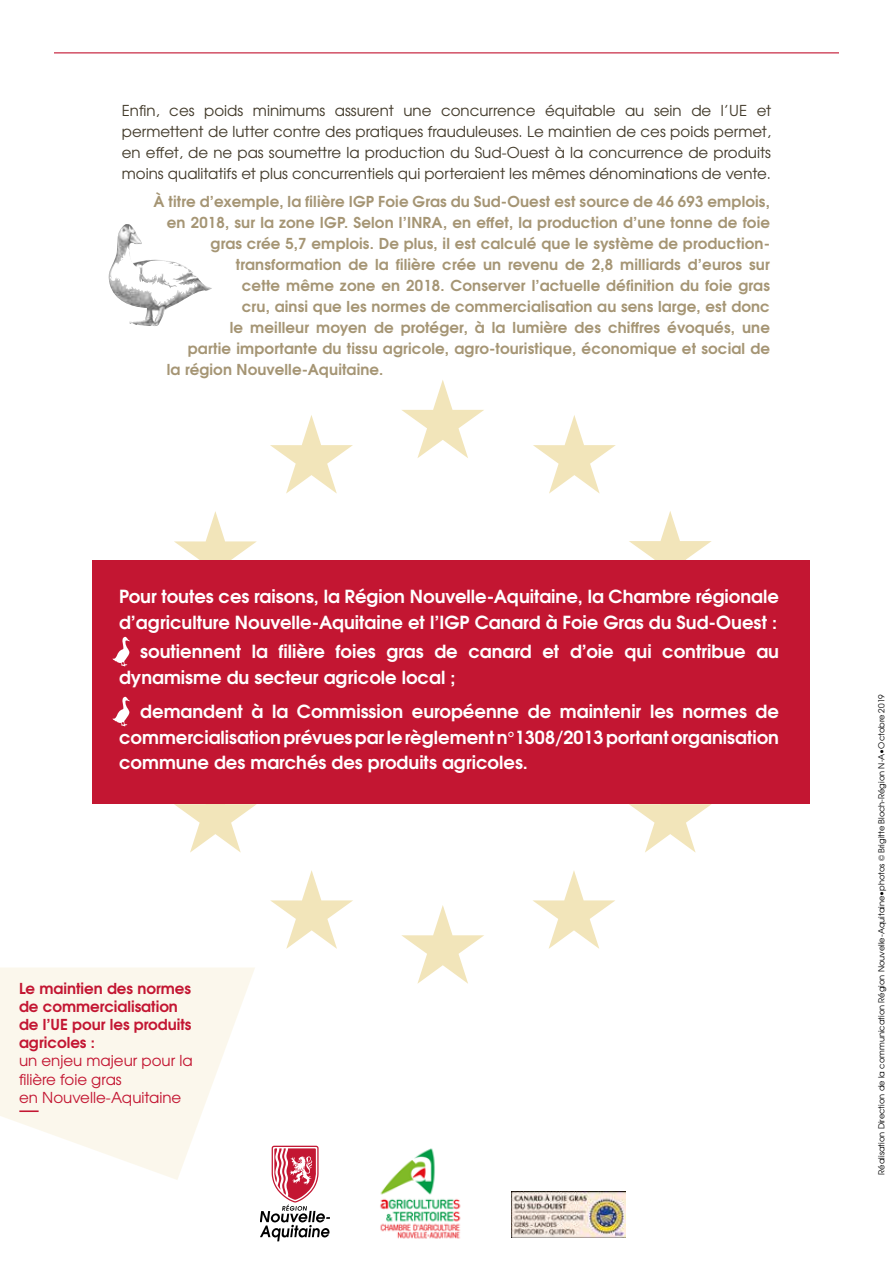
<style>
.page{position:relative;width:893px;height:1263px;background:#fff}
.page>*{position:absolute;margin:0;border:0;box-sizing:border-box;transform-origin:0 0}
.t1{font:700 18px/25.5px "Te X Gyre Adventor";color:#fff}
.t2{font:700 15px "Te X Gyre Adventor";letter-spacing:.01em;color:#a59574}
.t3{font:15px/21px "Te X Gyre Adventor";color:#433b2b;text-align:justify}
.t4{font:700 15px/18px "Te X Gyre Adventor";color:#c31632}
.t5{font:15px/18px "Te X Gyre Adventor";color:#c31632}
.t6{font:8.25px "Te X Gyre Adventor";color:#000}
</style>
<div class="page">
<hr style="left:54px;top:52px;width:785px;height:1px;background:#c31632">
<svg style="left:260px;top:1146px;width:70px;height:95px"></svg>
<img style="left:512px;top:1191px;width:114px;height:46px">
<img style="left:380px;top:1148px;width:81px;height:91px">
<svg style="left:0;top:968px;width:255px;height:212px;fill:#fbf7ec"></svg>
<hr style="left:19px;top:1110px;width:20px;height:2px;background:#c31632">
<svg style="left:402px;top:380px;width:82px;height:78px"></svg>
<svg style="left:270px;top:415px;width:83px;height:79px"></svg>
<svg style="left:174px;top:511px;width:83px;height:49px"></svg>
<svg style="left:174px;top:803px;width:83px;height:50px"></svg>
<svg style="left:270px;top:870px;width:83px;height:79px"></svg>
<svg style="left:401px;top:905px;width:83px;height:79px"></svg>
<svg style="left:533px;top:870px;width:82px;height:79px"></svg>
<svg style="left:629px;top:803px;width:83px;height:50px"></svg>
<svg style="left:629px;top:511px;width:83px;height:49px"></svg>
<svg style="left:533px;top:415px;width:83px;height:79px"></svg>
<div style="left:92px;top:560px;width:718px;height:243px;background:#c31632"></div>
<svg style="left:112px;top:636px;width:18px;height:30px"></svg>
<svg style="left:112px;top:696px;width:18px;height:30px"></svg>
<img style="left:108px;top:224px;width:104px;height:102px">
<p class="t3" style="left:122px;top:99px;width:651px">Enfin, ces poids minimums assurent une concurrence équitable au sein de l’UE et permettent de lutter contre des pratiques frauduleuses. Le maintien de ces poids permet, en effet, de ne pas soumettre la production du Sud-Ouest à la concurrence de produits moins qualitatifs et plus concurrentiels qui porteraient les mêmes dénominations de vente.</p>
<p class="t2" style="left:153px;top:188px;width:618px">À titre d’exemple, la filière IGP Foie Gras du Sud-Ouest est source de 46 693 emplois,</p>
<p class="t2" style="left:167px;top:209px;width:605px">en 2018, sur la zone IGP. Selon l’INRA, en effet, la production d’une tonne de foie</p>
<p class="t2" style="left:210px;top:230px;width:561px">gras crée 5,7 emplois. De plus, il est calculé que le système de production-</p>
<p class="t2" style="left:236px;top:251px;width:535px">transformation de la filière crée un revenu de 2,8 milliards d’euros sur</p>
<p class="t2" style="left:242px;top:272px;width:530px">cette même zone en 2018. Conserver l’actuelle définition du foie gras</p>
<p class="t2" style="left:242px;top:293px;width:529px">cru, ainsi que les normes de commercialisation au sens large, est donc</p>
<p class="t2" style="left:230px;top:314px;width:542px">le meilleur moyen de protéger, à la lumière des chiffres évoqués, une</p>
<p class="t2" style="left:188px;top:335px;width:584px">partie importante du tissu agricole, agro-touristique, économique et social de</p>
<p class="t2" style="left:167px;top:356px;width:218px">la région Nouvelle-Aquitaine.</p>
<p class="t1" style="left:119px;top:582px;width:661px">Pour toutes ces raisons, la Région Nouvelle-Aquitaine, la Chambre régionale d’agriculture Nouvelle-Aquitaine et l’IGP Canard à Foie Gras du Sud-Ouest :</p>
<p class="t1" style="left:119px;top:637px;width:661px;text-indent:21px">soutiennent la filière foies gras de canard et d’oie qui contribue au dynamisme du secteur agricole local ;</p>
<p class="t1" style="left:119px;top:697px;width:661px;text-align:justify;text-indent:21px">demandent à la Commission européenne de maintenir les normes de commercialisation prévues par le règlement n°1308/2013 portant organisation commune des marchés des produits agricoles.</p>
<p class="t6" style="left:875px;top:1175px;width:482px;rotate:-90deg">Réalisation Direction de la communication Région Nouvelle-Aquitaine•photos © Brigitte Bloch-Région N-A•Octobre 2019</p>
<p class="t4" style="left:19px;top:978px;width:174px">Le maintien des normes de commercialisation de l’UE pour les produits agricoles :</p>
<p class="t5" style="left:19px;top:1051px;width:175px">un enjeu majeur pour la filière foie gras<br>en Nouvelle-Aquitaine</p>
</div>
